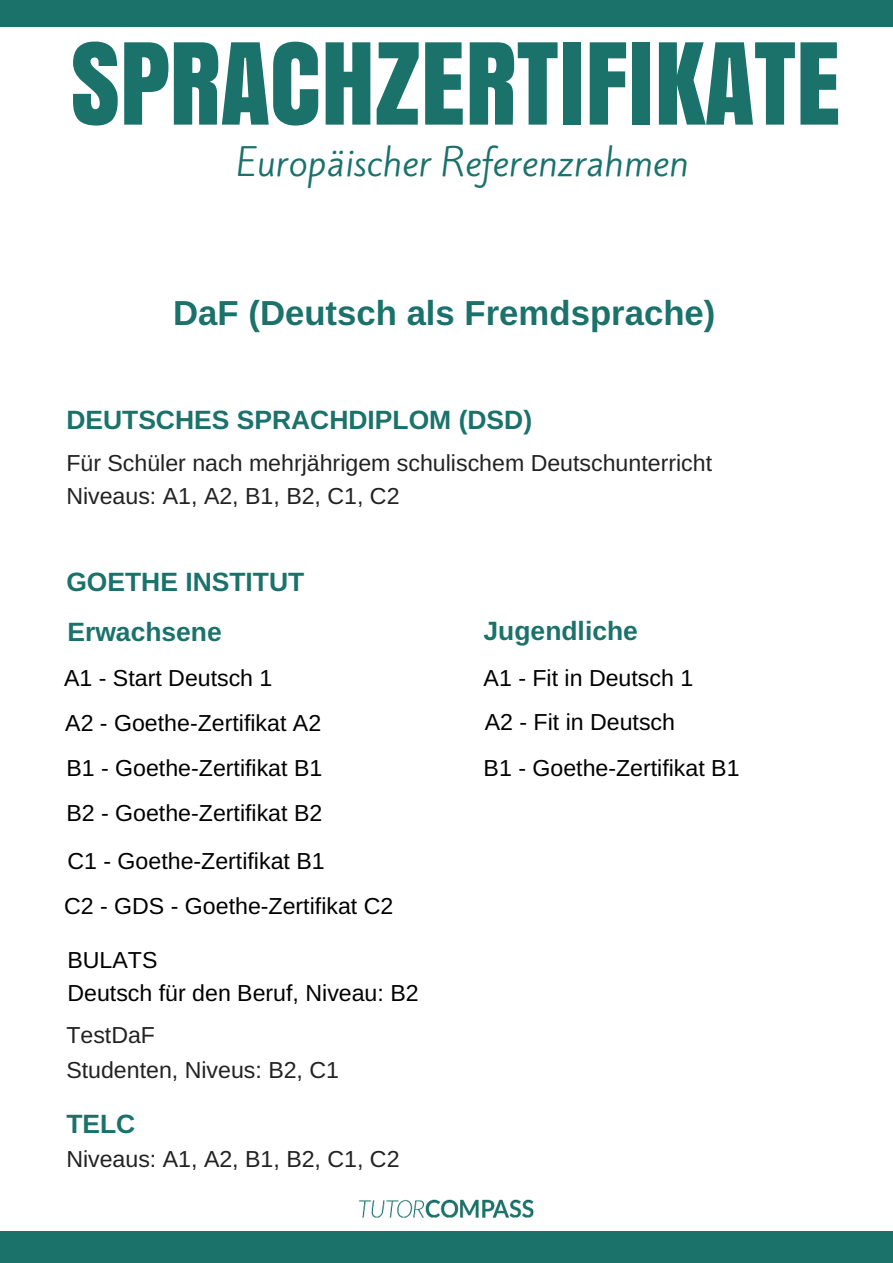
<style>
.page{position:relative;width:893px;height:1263px;background:#fff}
.page>*{position:absolute;margin:0;border:0;box-sizing:border-box;transform-origin:0 0}
.t1{font:105.75px "Anton";color:#1a726b}
.t2{font:700 34.65px "Arimo";color:#1a726b}
.t3{font:34.65px "Kite One";color:#1a726b}
.t4{font:700 26.4px "Arimo";color:#1a726b}
.t5{font:23.1px/45px "Arimo";color:#000}
.t6{font:23.1px/32.5px "Arimo";color:#222}
</style>
<div class="page">
<div style="left:0;top:0;width:892px;height:27px;background:#1a726b"></div>
<div style="left:0;top:1231px;width:892px;height:31px;background:#1a726b"></div>
<img style="left:358px;top:1199px;width:176px;height:19px">
<h1 class="t1" style="left:71px;top:4px;width:771px">SPRACHZERTIFIKATE</h1>
<h2 class="t3" style="left:236px;top:138px;width:454px">Europäischer Referenzrahmen</h2>
<h2 class="t2" style="left:173px;top:293px;width:543px">DaF (Deutsch als Fremdsprache)</h2>
<p class="t4" style="left:66px;top:405px;width:467px">DEUTSCHES SPRACHDIPLOM (DSD)</p>
<p class="t6" style="left:66px;top:447px;width:647px">Für Schüler nach mehrjährigem schulischem Deutschunterricht<br>Niveaus: A1, A2, B1, B2, C1, C2</p>
<p class="t4" style="left:66px;top:567px;width:239px">GOETHE INSTITUT</p>
<p class="t4" style="left:67px;top:617px;width:156px">Erwachsene</p>
<p class="t5" style="left:64px;top:655px;width:258px">A1 - Start Deutsch 1<br>A2 - Goethe-Zertifikat A2</p>
<p class="t5" style="left:66px;top:745px;width:257px">B1 - Goethe-Zertifikat B1<br>B2 - Goethe-Zertifikat B2</p>
<p class="t5" style="left:64px;top:838px;width:331px">C1 - Goethe-Zertifikat B1<br>C2 - GDS - Goethe-Zertifikat C2</p>
<p class="t5" style="left:67px;top:943px;width:353px;line-height:32.5px">BULATS<br>Deutsch für den Beruf, Niveau: B2</p>
<p class="t6" style="left:66px;top:1019px;width:90px">TestDaF</p>
<p class="t6" style="left:66px;top:1054px;width:274px">Studenten, Niveus: B2, C1</p>
<p class="t4" style="left:66px;top:1109px;width:71px">TELC</p>
<p class="t6" style="left:66px;top:1142px;width:335px">Niveaus: A1, A2, B1, B2, C1, C2</p>
<p class="t4" style="left:483px;top:616px;width:156px">Jugendliche</p>
<p class="t5" style="left:483px;top:655px;width:211px">A1 - Fit in Deutsch 1</p>
<p class="t5" style="left:484px;top:699px;width:192px">A2 - Fit in Deutsch</p>
<p class="t5" style="left:483px;top:745px;width:257px">B1 - Goethe-Zertifikat B1</p>
</div>
